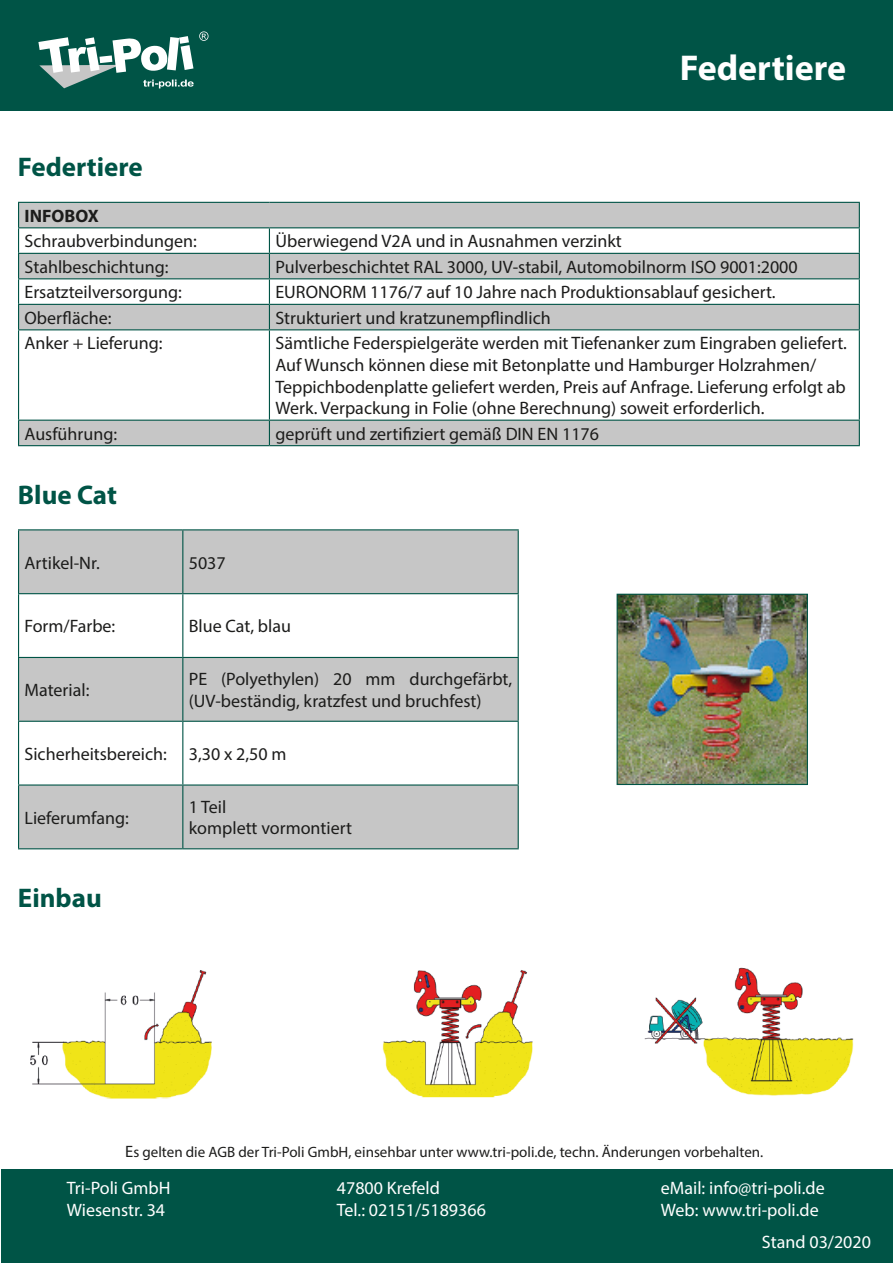
<style>
.page{position:relative;width:893px;height:1263px;background:#fff}
.page>*{position:absolute;margin:0;border:0;box-sizing:border-box;transform-origin:0 0}
.t1{font:700 36px "Myriad Pro";color:#fff}
.t2{font:700 27px "Myriad Pro";color:#005446}
.Fließtext{font:18px/21.6px "Myriad Pro";color:#1c1c1b}
.t3{font:18px "Myriad Pro";color:#fff}
.t4{font:700 18px "Myriad Pro";color:#1c1c1b}
.t5{font:15px "Myriad Pro";color:#1c1c1b}
.s1{font-size:16.5px}
</style>
<div class="page">
<div style="left:0;top:0;width:893px;height:111px;background:#005446"></div>
<svg style="left:38px;top:31px;width:170px;height:57px"></svg>
<div style="left:19px;top:530px;width:499px;height:63px;background:#c6c6c6"></div>
<svg style="left:19px;top:594px;width:499px;height:190px"></svg>
<div style="left:19px;top:786px;width:499px;height:62px;background:#c6c6c6"></div>
<hr style="left:18px;top:529px;width:165px;height:1px;background:#005446">
<hr style="left:18px;top:530px;width:1px;height:63px;background:#005446">
<hr style="left:183px;top:529px;width:336px;height:1px;background:#005446">
<hr style="left:182px;top:530px;width:1px;height:63px;background:#005446">
<hr style="left:518px;top:530px;width:1px;height:63px;background:#005446">
<hr style="left:18px;top:593px;width:165px;height:1px;background:#005446">
<hr style="left:18px;top:594px;width:1px;height:63px;background:#005446">
<hr style="left:183px;top:593px;width:336px;height:1px;background:#005446">
<hr style="left:182px;top:594px;width:1px;height:63px;background:#005446">
<hr style="left:518px;top:594px;width:1px;height:63px;background:#005446">
<hr style="left:18px;top:657px;width:165px;height:1px;background:#005446">
<hr style="left:18px;top:658px;width:1px;height:63px;background:#005446">
<hr style="left:183px;top:657px;width:336px;height:1px;background:#005446">
<hr style="left:182px;top:658px;width:1px;height:63px;background:#005446">
<hr style="left:518px;top:658px;width:1px;height:63px;background:#005446">
<hr style="left:18px;top:721px;width:165px;height:1px;background:#005446">
<hr style="left:18px;top:722px;width:1px;height:62px;background:#005446">
<hr style="left:183px;top:721px;width:336px;height:1px;background:#005446">
<hr style="left:182px;top:722px;width:1px;height:62px;background:#005446">
<hr style="left:518px;top:722px;width:1px;height:62px;background:#005446">
<hr style="left:18px;top:784px;width:165px;height:2px;background:#005446">
<hr style="left:18px;top:786px;width:1px;height:62px;background:#005446">
<hr style="left:183px;top:784px;width:336px;height:2px;background:#005446">
<hr style="left:182px;top:786px;width:1px;height:62px;background:#005446">
<hr style="left:518px;top:786px;width:1px;height:62px;background:#005446">
<hr style="left:18px;top:848px;width:165px;height:1px;background:#005446">
<hr style="left:183px;top:848px;width:336px;height:1px;background:#005446">
<svg style="left:19px;top:203px;width:840px;height:126px;fill:#c6c6c6"></svg>
<svg style="left:19px;top:330px;width:840px;height:90px"></svg>
<hr style="left:18px;top:202px;width:251px;height:1px;background:#005446">
<hr style="left:269px;top:202px;width:591px;height:1px;background:#005446">
<hr style="left:18px;top:227px;width:251px;height:1px;background:#005446">
<hr style="left:269px;top:227px;width:591px;height:1px;background:#005446">
<hr style="left:18px;top:253px;width:251px;height:1px;background:#005446">
<hr style="left:269px;top:253px;width:591px;height:1px;background:#005446">
<hr style="left:18px;top:278px;width:251px;height:1px;background:#005446">
<hr style="left:269px;top:278px;width:591px;height:1px;background:#005446">
<hr style="left:18px;top:304px;width:251px;height:1px;background:#005446">
<svg style="left:18px;top:203px;width:1px;height:126px"></svg>
<hr style="left:269px;top:304px;width:591px;height:1px;background:#005446">
<svg style="left:269px;top:228px;width:1px;height:101px"></svg>
<svg style="left:859px;top:203px;width:1px;height:126px"></svg>
<hr style="left:18px;top:329px;width:251px;height:1px;background:#005446">
<hr style="left:18px;top:330px;width:1px;height:90px;background:#005446">
<hr style="left:269px;top:329px;width:591px;height:1px;background:#005446">
<hr style="left:269px;top:330px;width:1px;height:90px;background:#005446">
<hr style="left:859px;top:330px;width:1px;height:90px;background:#005446">
<div style="left:18px;top:420px;width:842px;height:25px;background:#c6c6c6"></div>
<hr style="left:18px;top:445px;width:251px;height:1px;background:#005446">
<hr style="left:269px;top:445px;width:591px;height:1px;background:#005446">
<img style="left:30px;top:967px;width:824px;height:132px">
<div style="left:1px;top:1169px;width:892px;height:94px;background:#005446"></div>
<img style="left:619px;top:596px;width:187px;height:187px">
<div style="left:617px;top:594px;width:191px;height:191px;border:1px solid #005446"></div>
<p class="t2" style="left:18px;top:149px;width:126px">Federtiere</p>
<p class="t1" style="left:680px;top:45px;width:168px">Federtiere</p>
<p class="t4" style="left:25px;top:204px;width:76px">INFOBOX</p>
<p class="Fließtext" style="left:25px;top:230px;width:174px">Schraubverbindungen:</p>
<p class="Fließtext" style="left:275px;top:230px;width:348px">Überwiegend V2A und in Ausnahmen verzinkt</p>
<p class="Fließtext" style="left:25px;top:256px;width:145px">Stahlbeschichtung:</p>
<p class="Fließtext" style="left:275px;top:256px;width:524px">Pulverbeschichtet RAL 3000, UV-stabil, Automobilnorm ISO 9001:2000</p>
<p class="Fließtext" style="left:25px;top:281px;width:159px">Ersatzteilversorgung:</p>
<p class="Fließtext" style="left:275px;top:281px;width:502px">EURONORM 1176/7 auf 10 Jahre nach Produktionsablauf gesichert.</p>
<p class="Fließtext" style="left:25px;top:307px;width:88px">Oberfläche:</p>
<p class="Fließtext" style="left:275px;top:307px;width:277px">Strukturiert und kratzunempflindlich</p>
<p class="Fließtext" style="left:25px;top:332px;width:140px">Anker + Lieferung:</p>
<p class="Fließtext" style="left:275px;top:332px;width:573px">Sämtliche Federspielgeräte werden mit Tiefenanker zum Eingraben geliefert.<br>Auf Wunsch können diese mit Betonplatte und Hamburger Holzrahmen/ Teppichbodenplatte geliefert werden, Preis auf Anfrage. Lieferung erfolgt ab Werk. Verpackung in Folie (ohne Berechnung) soweit erforderlich.</p>
<p class="Fließtext" style="left:25px;top:423px;width:94px">Ausführung:</p>
<p class="Fließtext" style="left:275px;top:423px;width:325px">geprüft und zertifiziert gemäß DIN EN 1176</p>
<p class="t2" style="left:18px;top:477px;width:100px">Blue Cat</p>
<p class="Fließtext" style="left:25px;top:551px;width:77px">Artikel-Nr.</p>
<p class="Fließtext" style="left:189px;top:551px;width:38px">5037</p>
<p class="Fließtext" style="left:25px;top:615px;width:92px">Form/Farbe:</p>
<p class="Fließtext" style="left:189px;top:615px;width:104px">Blue Cat, blau</p>
<p class="Fließtext" style="left:25px;top:679px;width:66px">Material:</p>
<p class="Fließtext" style="left:189px;top:668px;width:325px">PE (Polyethylen) 20 mm durchgefärbt, (UV-beständig, kratzfest und bruchfest)</p>
<p class="Fließtext" style="left:25px;top:743px;width:144px">Sicherheitsbereich:</p>
<p class="Fließtext" style="left:189px;top:743px;width:99px">3,30 x 2,50 m</p>
<p class="Fließtext" style="left:25px;top:806px;width:106px">Lieferumfang:</p>
<p class="t2" style="left:18px;top:880px;width:85px">Einbau</p>
<p class="Fließtext" style="left:189px;top:796px;width:39px">1 Teil</p>
<p class="Fließtext" style="left:189px;top:817px;width:165px">komplett vormontiert</p>
<p class="t5" style="left:125px;top:1143px;width:640px"><span class="s1">E</span>s gelten die AGB der Tri-Poli GmbH, einsehbar unter www.tri-poli.de, techn. Änderungen vorbehalten.</p>
<p class="t3" style="left:67px;top:1177px;width:105px">Tri-Poli GmbH</p>
<p class="t3" style="left:337px;top:1177px;width:105px">47800 Krefeld</p>
<p class="t3" style="left:661px;top:1177px;width:165px">eMail: info@tri-poli.de</p>
<p class="t3" style="left:67px;top:1198px;width:100px">Wiesenstr. 34</p>
<p class="t3" style="left:337px;top:1198px;width:151px">Tel.: 02151/5189366</p>
<p class="t3" style="left:661px;top:1198px;width:159px">Web: www.tri-poli.de</p>
<p class="t3" style="left:762px;top:1230px;width:111px">Stand 03/2020</p>
</div>
